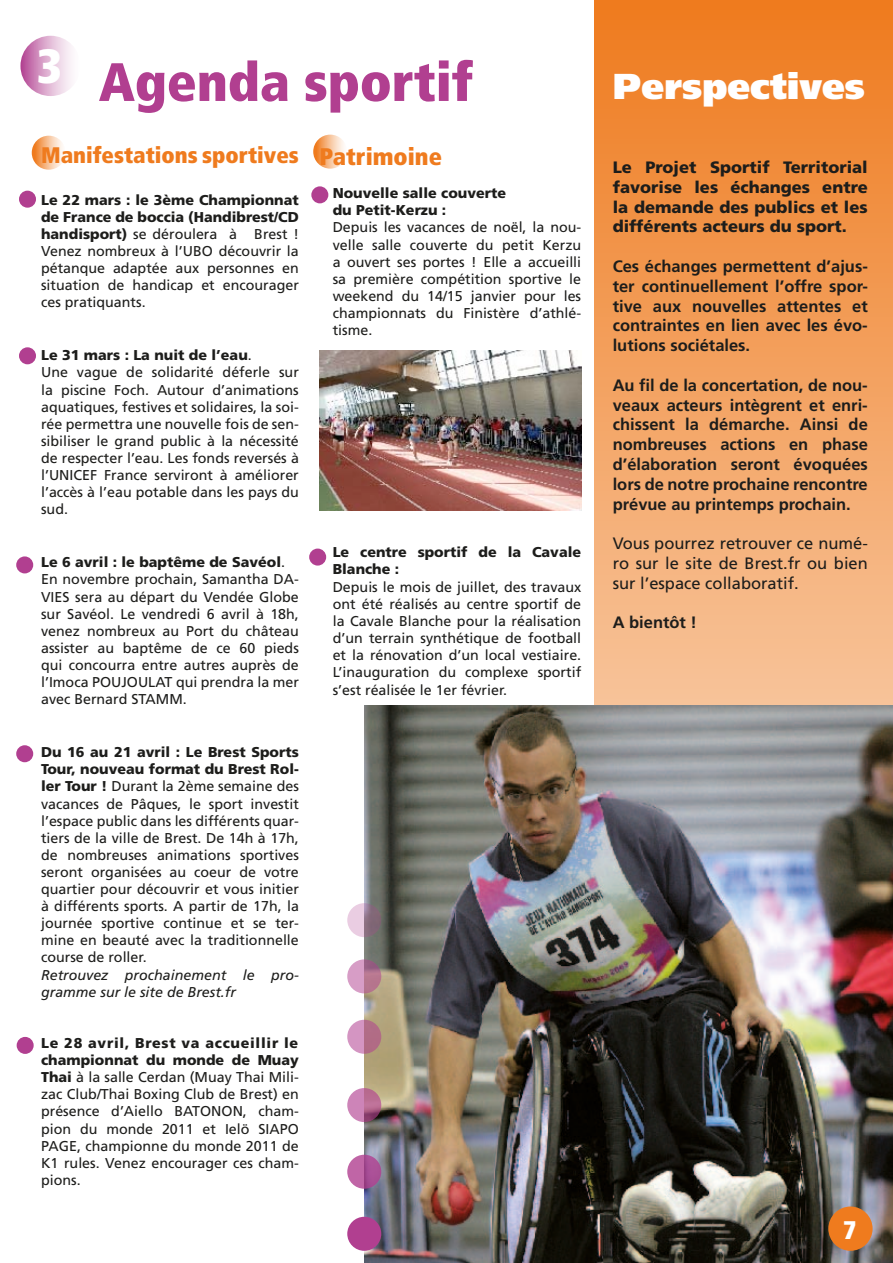
<style>
.page{position:relative;width:893px;height:1263px;background:#fff}
.page>*{position:absolute;margin:0;border:0;box-sizing:border-box;transform-origin:0 0}
.t1{font:900 condensed 54px "Frutiger";color:#b13f90}
.t2{font:900 condensed 48px "Frutiger";color:#fff}
.t3{font:900 36px "Frutiger";color:#fff}
.t4{font:900 condensed 25.5px "Frutiger";color:#fff}
.t5{font:900 condensed 24px "Frutiger";color:#ef7b1e}
.t6{font:900 condensed 22.5px "Frutiger";color:#ef7b1e}
.t7{font:700 16.5px/19.8px "Frutiger";color:#1d1d1b;text-align:justify}
.t8{font:900 16.5px/19.8px "Frutiger";color:#1d1d1b;text-align:justify}
.t9{font:16.5px/19.8px "Frutiger";color:#1d1d1b;text-align:justify}
.t10{font:14.25px/17.1px "Frutiger";color:#1d1d1b;text-align:justify}
.t11{font:900 14.25px/17.1px "Frutiger";color:#1d1d1b}
.t12{font:italic 14.25px/17.1px "Frutiger";color:#1d1d1b}
.s1{font-weight:900}
</style>
<div class="page">
<svg style="left:594px;top:0;width:299px;height:706px;background:#f29e5b"></svg>
<img style="left:364px;top:706px;width:529px;height:557px">
<svg style="left:20px;top:36px;width:61px;height:60px;background:#e1b6d4"></svg>
<div style="left:16px;top:745px;width:17px;height:17px;background:#b13f90;border-radius:50%"></div>
<div style="left:16px;top:556px;width:17px;height:17px;background:#b13f90;border-radius:50%"></div>
<div style="left:19px;top:347px;width:17px;height:17px;background:#b13f90;border-radius:50%"></div>
<div style="left:19px;top:191px;width:17px;height:17px;background:#b13f90;border-radius:50%"></div>
<div style="left:311px;top:186px;width:17px;height:17px;background:#b13f90;border-radius:50%"></div>
<div style="left:309px;top:549px;width:17px;height:17px;background:#b13f90;border-radius:50%"></div>
<div style="left:32px;top:136px;width:34px;height:34px;background:linear-gradient(to right,#ef791b,#fff);border-radius:50%"></div>
<svg style="left:313px;top:135px;width:34px;height:34px"></svg>
<div style="left:828px;top:1206px;width:45px;height:45px;background:#ef7b1e;border-radius:50%"></div>
<svg style="left:347px;top:959px;width:34px;height:34px"></svg>
<svg style="left:347px;top:1088px;width:34px;height:34px"></svg>
<svg style="left:347px;top:1155px;width:34px;height:34px"></svg>
<div style="left:347px;top:1217px;width:34px;height:34px;background:#b13f90;border-radius:50%"></div>
<svg style="left:347px;top:903px;width:34px;height:34px"></svg>
<svg style="left:347px;top:1020px;width:34px;height:34px"></svg>
<img style="left:320px;top:350px;width:262px;height:161px">
<div style="left:17px;top:1037px;width:17px;height:17px;background:#b13f90;border-radius:50%"></div>
<h2 class="t2" style="left:37px;top:37px;width:26px">3</h2>
<h1 class="t1" style="left:99px;top:49px;width:375px">Agenda sportif</h1>
<h3 class="t6" style="left:41px;top:142px;width:259px">Manifestations sportives</h3>
<p class="t10" style="left:41px;top:191px;width:259px"><span class="s1">Le 22 mars : le 3ème Championnat de France de boccia (Handibrest/CD handisport)</span> se déroulera à Brest !<br>Venez nombreux à l’UBO découvrir la pétanque adaptée aux personnes en situation de handicap et encourager ces pratiquants.</p>
<p class="t10" style="left:41px;top:347px;width:259px;text-align:left"><span class="s1">Le 31 mars : La nuit de l’eau</span>.<br>Une vague de solidarité déferle sur la piscine Foch. Autour d’animations aquatiques, festives et solidaires, la soi&shy;rée permettra une nouvelle fois de sen&shy;sibiliser le grand public à la nécessité de respecter l’eau. Les fonds reversés à l’UNICEF France serviront à améliorer l’accès à l’eau potable dans les pays du sud.</p>
<h3 class="t5" style="left:320px;top:142px;width:124px">Patrimoine</h3>
<p class="t11" style="left:333px;top:184px;width:175px">Nouvelle salle couverte du Petit-Kerzu :</p>
<p class="t10" style="left:333px;top:219px;width:250px">Depuis les vacances de noël, la nou&shy;velle salle couverte du petit Kerzu a ouvert ses portes ! Elle a accueilli sa première compétition sportive le weekend du 14/15 janvier pour les championnats du Finistère d’athlé&shy;tisme.</p>
<p class="t10" style="left:41px;top:554px;width:259px;text-align:left"><span class="s1">Le 6 avril : le baptême de Savéol</span>.<br>En novembre prochain, Samantha DA-VIES sera au départ du Vendée Globe sur Savéol. Le vendredi 6 avril à 18h, venez nombreux au Port du château assister au baptême de ce 60 pieds qui concourra entre autres auprès de l’Imoca POUJOULAT qui prendra la mer avec Bernard STAMM.</p>
<p class="t10" style="left:41px;top:744px;width:259px"><span class="s1">Du 16 au 21 avril : Le Brest Sports Tour, nouveau format du Brest Rol&shy;ler Tour !</span> Durant la 2ème semaine des vacances de Pâques, le sport investit l’espace public dans les différents quar&shy;tiers de la ville de Brest. De 14h à 17h, de nombreuses animations sportives seront organisées au coeur de votre quartier pour découvrir et vous initier à différents sports. A partir de 17h, la journée sportive continue et se ter&shy;mine en beauté avec la traditionnelle course de roller.</p>
<p class="t12" style="left:41px;top:966px;width:259px">Retrouvez prochainement le pro&shy;gramme sur le site de Brest.fr</p>
<p class="t10" style="left:41px;top:1034px;width:259px"><span class="s1">Le 28 avril, Brest va accueillir le championnat du monde de Muay Thai</span> à la salle Cerdan (Muay Thai Mili&shy;zac Club/Thai Boxing Club de Brest) en présence d’Aiello BATONON, cham&shy;pion du monde 2011 et Ielö SIAPO PAGE, championne du monde 2011 de K1 rules. Venez encourager ces cham&shy;pions.</p>
<p class="t11" style="left:333px;top:544px;width:250px">Le centre sportif de la Cavale<br>Blanche :</p>
<p class="t10" style="left:333px;top:578px;width:250px">Depuis le mois de juillet, des travaux ont été réalisés au centre sportif de la Cavale Blanche pour la réalisation d’un terrain synthétique de football et la rénovation d’un local vestiaire.<br>L’inauguration du complexe sportif s’est réalisée le 1er février.</p>
<h3 class="t3" style="left:613px;top:65px;width:254px">Perspectives</h3>
<p class="t8" style="left:613px;top:157px;width:257px">Le Projet Sportif Territorial favorise les échanges entre la demande des publics et les différents acteurs du sport.</p>
<p class="t7" style="left:613px;top:256px;width:257px">Ces échanges permettent d’ajus&shy;ter continuellement l’offre spor&shy;tive aux nouvelles attentes et contraintes en lien avec les évo&shy;lutions sociétales.</p>
<p class="t7" style="left:613px;top:375px;width:257px">Au fil de la concertation, de nou&shy;veaux acteurs intègrent et enri&shy;chissent la démarche. Ainsi de nombreuses actions en phase d’élaboration seront évoquées lors de notre prochaine rencontre prévue au printemps prochain.</p>
<p class="t9" style="left:613px;top:533px;width:257px">Vous pourrez retrouver ce numé&shy;ro sur le site de Brest.fr ou bien sur l’espace collaboratif.</p>
<p class="t7" style="left:613px;top:613px;width:86px">A bientôt !</p>
<h3 class="t4" style="left:843px;top:1214px;width:15px">7</h3>
</div>
